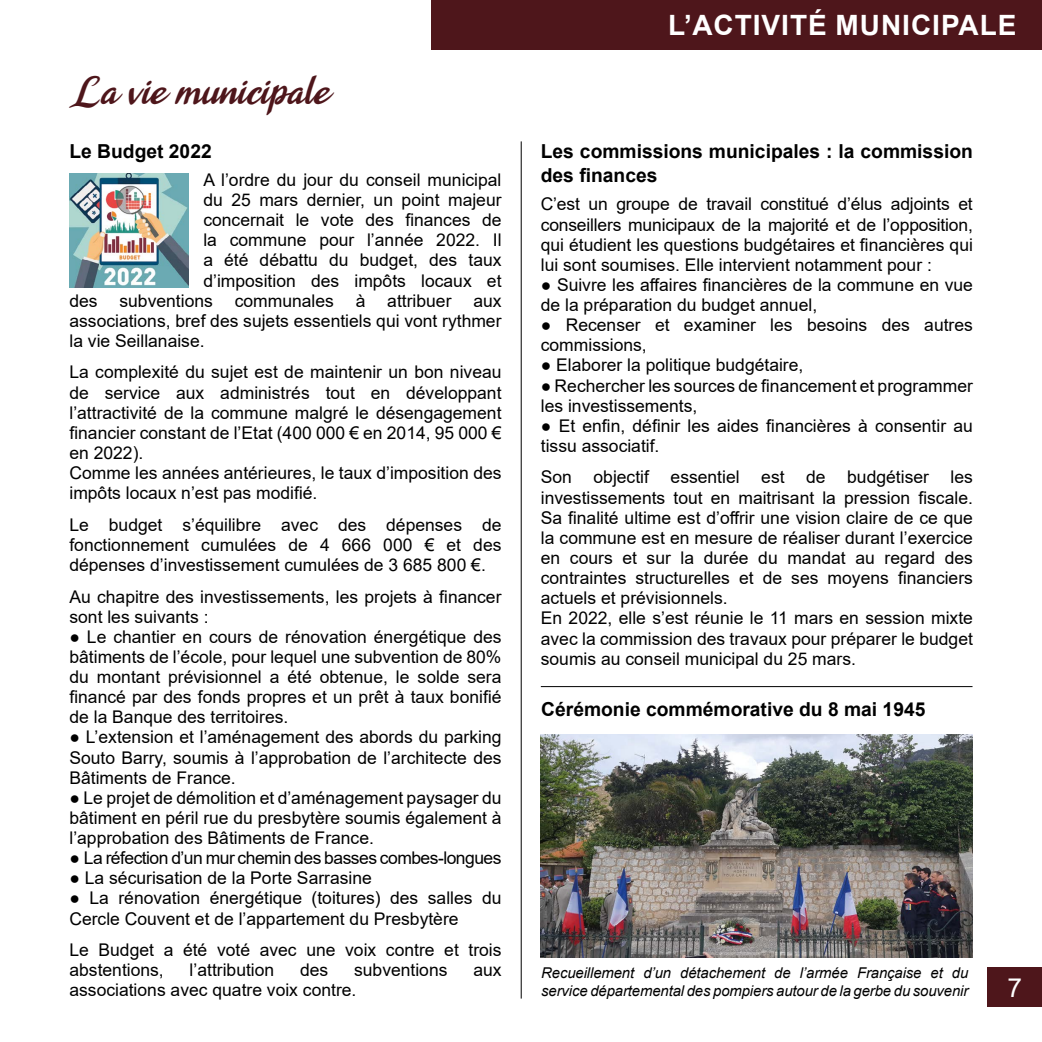
<style>
.page{position:relative;width:1042px;height:1042px;background:#fff}
.page>*{position:absolute;margin:0;border:0;box-sizing:border-box;transform-origin:0 0}
.t1{font:38.5px "Agnesa Kyoto";color:#4e161b}
.t2{font:700 28px "Arial";letter-spacing:.035em;color:#fff}
.t3{font:26.25px "Arial";color:#fff}
.t4{font:700 19.25px/24.5px "Arial";color:#000}
.t5{font:17.5px/20.1px "Arial";color:#000}
.t6{font:17.5px "Arial";letter-spacing:-.03em;color:#000}
.t7{font:italic 14.88px/17.5px "Arial";letter-spacing:-.005em;color:#000}
</style>
<div class="page">
<div style="left:432px;top:0;width:610px;height:50px;background:#4e161b"></div>
<div style="left:987px;top:967px;width:55px;height:40px;background:#4e161b"></div>
<hr style="left:521px;top:141px;width:1px;height:857px;background:#000">
<img style="left:69px;top:174px;width:120px;height:114px">
<img style="left:541px;top:734px;width:431px;height:223px">
<hr style="left:541px;top:686px;width:431px;height:1px;background:#000">
<h1 class="t1" style="left:69px;top:74px;width:263px">La vie municipale</h1>
<p class="t4" style="left:69px;top:139px;width:144px">Le Budget 2022</p>
<p class="t5" style="left:203px;top:170px;width:300px">A l’ordre du jour du conseil municipal</p>
<p class="t5" style="left:203px;top:190px;width:300px">du 25 mars dernier, un point majeur</p>
<p class="t5" style="left:203px;top:210px;width:300px">concernait le vote des finances de</p>
<p class="t5" style="left:203px;top:230px;width:300px">la commune pour l’année 2022. Il</p>
<p class="t5" style="left:203px;top:250px;width:300px">a été débattu du budget, des taux</p>
<p class="t5" style="left:203px;top:270px;width:300px">d’imposition des impôts locaux et</p>
<p class="t5" style="left:69px;top:290px;width:433px">des subventions communales à attribuer aux</p>
<p class="t5" style="left:69px;top:310px;width:433px">associations, bref des sujets essentiels qui vont rythmer</p>
<p class="t5" style="left:69px;top:331px;width:137px">la vie Seillanaise.</p>
<p class="t5" style="left:69px;top:362px;width:434px">La complexité du sujet est de maintenir un bon niveau de service aux administrés tout en développant l’attractivité de la commune malgré le désengagement financier constant de l’Etat (400 000 € en 2014, 95 000 € en 2022).<br>Comme les années antérieures, le taux d’imposition des impôts locaux n’est pas modifié.</p>
<p class="t5" style="left:69px;top:514px;width:433px;text-align:justify">Le budget s’équilibre avec des dépenses de fonctionnement cumulées de 4 666 000 € et des dépenses d’investissement cumulées de 3 685 800 €.</p>
<p class="t5" style="left:69px;top:586px;width:433px">Au chapitre des investissements, les projets à financer sont les suivants :</p>
<p class="t5" style="left:69px;top:626px;width:433px;text-align:justify">● Le chantier en cours de rénovation énergétique des bâtiments de l’école, pour lequel une subvention de 80% du montant prévisionnel a été obtenue, le solde sera financé par des fonds propres et un prêt à taux bonifié de la Banque des territoires.</p>
<p class="t5" style="left:69px;top:727px;width:434px;text-align:justify">● L’extension et l’aménagement des abords du parking Souto Barry, soumis à l’approbation de l’architecte des Bâtiments de France.</p>
<p class="t5" style="left:69px;top:787px;width:433px;text-align:justify">● Le projet de démolition et d’aménagement paysager du bâtiment en péril rue du presbytère soumis également à l’approbation des Bâtiments de France.</p>
<p class="t6" style="left:69px;top:846px;width:433px">● La réfection d’un mur chemin des basses combes-longues</p>
<p class="t5" style="left:69px;top:868px;width:304px">● La sécurisation de la Porte Sarrasine</p>
<p class="t5" style="left:69px;top:888px;width:434px">● La rénovation énergétique (toitures) des salles du<br>Cercle Couvent et de l’appartement du Presbytère</p>
<p class="t5" style="left:69px;top:940px;width:434px">Le Budget a été voté avec une voix contre et trois abstentions,</p>
<p class="t5" style="left:190px;top:960px;width:86px">l’attribution</p>
<p class="t5" style="left:300px;top:960px;width:30px">des</p>
<p class="t5" style="left:354px;top:960px;width:95px">subventions</p>
<p class="t5" style="left:473px;top:960px;width:30px">aux</p>
<p class="t5" style="left:69px;top:980px;width:288px">associations avec quatre voix contre.</p>
<h2 class="t2" style="left:668px;top:6px;width:350px">L’ACTIVITÉ MUNICIPALE</h2>
<p class="t4" style="left:541px;top:139px;width:433px">Les commissions municipales : la commission des finances</p>
<p class="t5" style="left:541px;top:194px;width:434px;text-align:justify">C’est un groupe de travail constitué d’élus adjoints et conseillers municipaux de la majorité et de l’opposition, qui étudient les questions budgétaires et financières qui lui sont soumises. Elle intervient notamment pour :</p>
<p class="t5" style="left:541px;top:275px;width:434px">● Suivre les affaires financières de la commune en vue de la préparation du budget annuel,</p>
<p class="t5" style="left:541px;top:315px;width:434px">● Recenser et examiner les besoins des autres commissions,</p>
<p class="t5" style="left:541px;top:355px;width:264px">● Elaborer la politique budgétaire,</p>
<p class="t5" style="left:541px;top:375px;width:433px">● Rechercher les sources de financement et programmer les investissements,</p>
<p class="t5" style="left:541px;top:415px;width:433px">● Et enfin, définir les aides financières à consentir au tissu associatif.</p>
<p class="t5" style="left:541px;top:467px;width:434px">Son objectif essentiel est de budgétiser les investissements tout en maitrisant la pression fiscale.<br>Sa finalité ultime est d’offrir une vision claire de ce que la commune est en mesure de réaliser durant l’exercice en cours et sur la durée du mandat au regard des contraintes structurelles et de ses moyens financiers actuels et prévisionnels.<br>En 2022, elle s’est réunie le 11 mars en session mixte avec la commission des travaux pour préparer le budget soumis au conseil municipal du 25 mars.</p>
<p class="t4" style="left:541px;top:697px;width:386px">Cérémonie commémorative du 8 mai 1945</p>
<p class="t7" style="left:541px;top:964px;width:428px">Recueillement d’un détachement de l’armée Française et du service départemental des pompiers autour de la gerbe du souvenir</p>
<h3 class="t3" style="left:1007px;top:969px;width:16px">7</h3>
</div>
